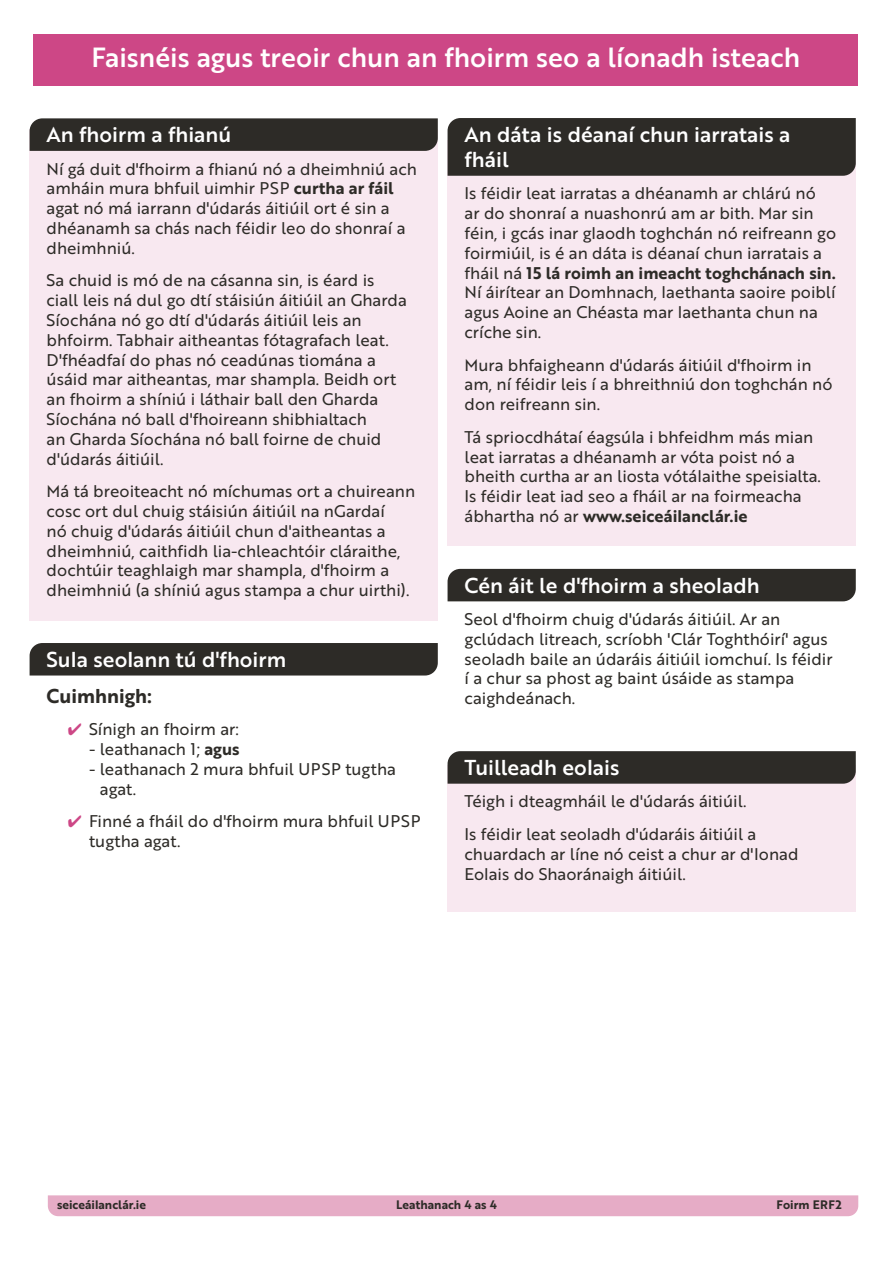
<style>
.page{position:relative;width:893px;height:1263px;background:#fff}
.page>*{position:absolute;margin:0;border:0;box-sizing:border-box;transform-origin:0 0}
.t1{font:27px "Brother 1816 Medium";color:#fff}
.t2{font:21px/25.2px "Brother 1816 Medium";color:#fff}
.Paragraph{font:19.5px "Brother 1816 Bold";color:#2d2b27}
.Paragraph-2{font:16.5px/19.8px "Brother 1816 Regular";color:#2d2b27}
.t3{font:12px "Brother 1816 Bold";color:#2d2b27}
.s1{font-family:"Brother 1816 Bold"}
.s2{color:#cd4786}
</style>
<div class="page">
<div style="left:448px;top:766px;width:408px;height:146px;background:#f8e8f0"></div>
<div style="left:448px;top:140px;width:408px;height:406px;background:#f8e8f0"></div>
<div style="left:30px;top:129px;width:408px;height:491px;background:#f8e8f0"></div>
<div style="left:48px;top:1195px;width:810px;height:21px;background:#e6acc6"></div>
<div style="left:30px;top:118px;width:408px;height:33px;background:#2d2b27"></div>
<div style="left:30px;top:643px;width:408px;height:32px;background:#2d2b27"></div>
<div style="left:33px;top:34px;width:825px;height:51px;background:#cd4786"></div>
<div style="left:448px;top:118px;width:408px;height:58px;background:#2d2b27"></div>
<div style="left:448px;top:569px;width:408px;height:32px;background:#2d2b27"></div>
<div style="left:448px;top:751px;width:408px;height:33px;background:#2d2b27"></div>
<h1 class="t1" style="left:91px;top:37px;width:710px">Faisnéis agus treoir chun an fhoirm seo a líonadh isteach</h1>
<h2 class="t2" style="left:47px;top:121px;width:186px">An fhoirm a fhianú</h2>
<p class="Paragraph-2" style="left:47px;top:158px;width:372px">Ní gá duit d'fhoirm a fhianú nó a dheimhniú ach amháin mura bhfuil uimhir PSP <span class="s1">curtha ar fáil </span>agat nó má iarrann d'údarás áitiúil ort é sin a dhéanamh sa chás nach féidir leo do shonraí a dheimhniú.</p>
<p class="Paragraph-2" style="left:47px;top:270px;width:362px">Sa chuid is mó de na cásanna sin, is éard is ciall leis ná dul go dtí stáisiún áitiúil an Gharda Síochána nó go dtí d'údarás áitiúil leis an bhfoirm. Tabhair aitheantas fótagrafach leat.<br>D'fhéadfaí do phas nó ceadúnas tiomána a úsáid mar aitheantas, mar shampla. Beidh ort an fhoirm a shíniú i láthair ball den Gharda Síochána nó ball d'fhoireann shibhialtach<br>an Gharda Síochána nó ball foirne de chuid d'údarás áitiúil.</p>
<p class="Paragraph-2" style="left:47px;top:481px;width:370px">Má tá breoiteacht nó míchumas ort a chuireann cosc ort dul chuig stáisiún áitiúil na nGardaí<br>nó chuig d'údarás áitiúil chun d'aitheantas a dheimhniú, caithfidh lia-chleachtóir cláraithe, dochtúir teaghlaigh mar shampla, d'fhoirm a dheimhniú (a shíniú agus stampa a chur uirthi).</p>
<h2 class="t2" style="left:47px;top:646px;width:241px">Sula seolann tú d'fhoirm</h2>
<p class="Paragraph" style="left:47px;top:681px;width:107px">Cuimhnigh:</p>
<p class="Paragraph-2" style="left:68px;top:719px;width:172px"><span class="s2">✔</span> Sínigh an fhoirm ar:</p>
<p class="Paragraph-2" style="left:89px;top:739px;width:152px">- leathanach 1; <span class="s1">agus</span></p>
<p class="Paragraph-2" style="left:100px;top:758px;width:298px;text-indent:-11px">- leathanach 2 mura bhfuil UPSP tugtha agat.</p>
<p class="Paragraph-2" style="left:89px;top:811px;width:333px;text-indent:-21px"><span class="s2">✔</span> Finné a fháil do d'fhoirm mura bhfuil UPSP tugtha agat.</p>
<h2 class="t2" style="left:465px;top:121px;width:327px">An dáta is déanaí chun iarratais a fháil</h2>
<p class="Paragraph-2" style="left:465px;top:183px;width:373px">Is féidir leat iarratas a dhéanamh ar chlárú nó<br>ar do shonraí a nuashonrú am ar bith. Mar sin féin, i gcás inar glaodh toghchán nó reifreann go foirmiúil, is é an dáta is déanaí chun iarratais a fháil ná <span class="s1">15 lá roimh an imeacht toghchánach sin.<br></span>Ní áirítear an Domhnach, laethanta saoire poiblí agus Aoine an Chéasta mar laethanta chun na críche sin.</p>
<p class="Paragraph-2" style="left:465px;top:354px;width:369px">Mura bhfaigheann d'údarás áitiúil d'fhoirm in am, ní féidir leis í a bhreithniú don toghchán nó don reifreann sin.</p>
<p class="Paragraph-2" style="left:465px;top:426px;width:358px">Tá spriocdhátaí éagsúla i bhfeidhm más mian leat iarratas a dhéanamh ar vóta poist nó a bheith curtha ar an liosta vótálaithe speisialta.<br>Is féidir leat iad seo a fháil ar na foirmeacha ábhartha nó ar <span class="s1">www.seiceáilanclár.ie</span></p>
<h2 class="t2" style="left:465px;top:571px;width:297px">Cén áit le d'fhoirm a sheoladh</h2>
<p class="Paragraph-2" style="left:465px;top:609px;width:370px">Seol d'fhoirm chuig d'údarás áitiúil. Ar an gclúdach litreach, scríobh 'Clár Toghthóirí' agus seoladh baile an údaráis áitiúil iomchuí. Is féidir í a chur sa phost ag baint úsáide as stampa caighdeánach.</p>
<h2 class="t2" style="left:465px;top:754px;width:156px">Tuilleadh eolais</h2>
<p class="Paragraph-2" style="left:465px;top:791px;width:283px">Téigh i dteagmháil le d'údarás áitiúil.</p>
<p class="Paragraph-2" style="left:465px;top:823px;width:335px">Is féidir leat seoladh d'údaráis áitiúil a chuardach ar líne nó ceist a chur ar d'Ionad<br>Eolais do Shaoránaigh áitiúil.</p>
<p class="t3" style="left:57px;top:1195px;width:90px">seiceáilanclár.ie</p>
<p class="t3" style="left:396px;top:1195px;width:102px">Leathanach 4 as 4</p>
<p class="t3" style="left:777px;top:1195px;width:67px">Foirm ERF2</p>
</div>
